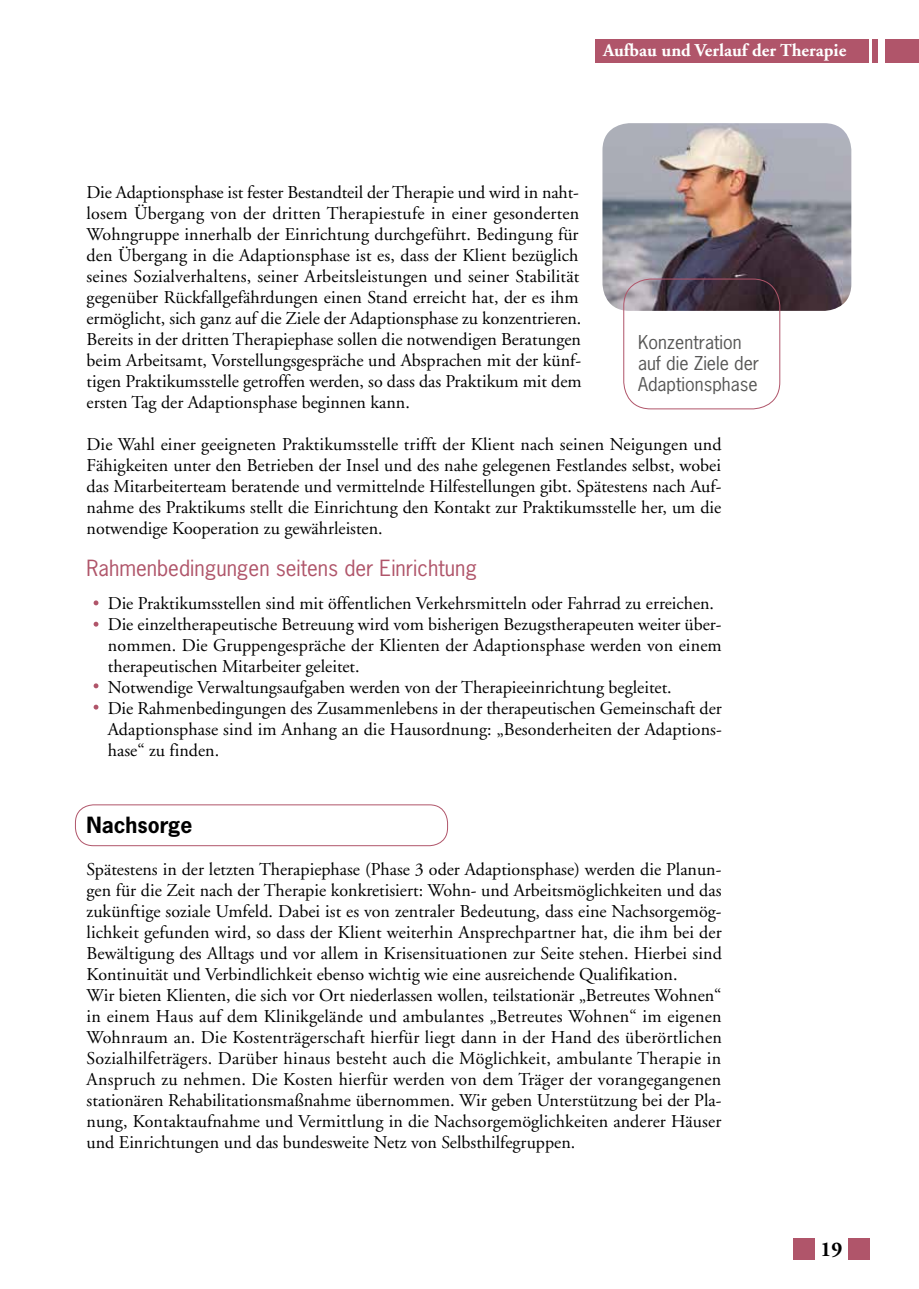
<style>
.page{position:relative;width:919px;height:1289px;background:#fff}
.page>*{position:absolute;margin:0;border:0;box-sizing:border-box;transform-origin:0 0}
.t1{font:21px "News Gothic";color:#b0556a}
.t2{font:700 21px "News Gothic";color:#000}
.t3{font:700 21px "Adobe Garamond";color:#000}
.t4{font:18px/21px "Adobe Garamond";color:#000}
.t5{font:18px/21px "News Gothic";color:#575756}
.t6{font:700 18px "Adobe Garamond";color:#fff}
</style>
<div class="page">
<div style="left:595px;top:39px;width:323px;height:24px;background:#b0556a"></div>
<div style="left:878px;top:39px;width:6px;height:29px;background:#fff"></div>
<hr style="left:869px;top:34px;width:3px;height:29px;background:#fff">
<div style="left:793px;top:1237px;width:21px;height:22px;background:#b0556a"></div>
<div style="left:848px;top:1237px;width:21px;height:22px;background:#b0556a"></div>
<div style="left:75px;top:804px;width:373px;height:42px;border:1px solid #b0556a;border-radius:18px"></div>
<img style="left:602px;top:123px;width:249px;height:188px">
<div style="left:623px;top:279px;width:157px;height:130px;border:1px solid #b0556a;border-radius:27px"></div>
<svg style="left:94px;top:600px;width:4px;height:5px"></svg>
<svg style="left:94px;top:621px;width:4px;height:5px"></svg>
<svg style="left:94px;top:683px;width:4px;height:5px"></svg>
<svg style="left:94px;top:704px;width:4px;height:5px"></svg>
<p class="t6" style="left:603px;top:40px;width:244px">Aufbau und Verlauf der Therapie</p>
<p class="t4" style="left:87px;top:182px;width:496px">Die Adaptionsphase ist fester Bestandteil der Therapie und wird in naht&shy;losem Übergang von der dritten Therapiestufe in einer gesonderten Wohngruppe innerhalb der Einrichtung durchgeführt. Bedingung für den Übergang in die Adaptionsphase ist es, dass der Klient bezüglich seines Sozialverhaltens, seiner Arbeitsleistungen und seiner Stabilität gegenüber Rückfallgefährdungen einen Stand erreicht hat, der es ihm ermöglicht, sich ganz auf die Ziele der Adaptionsphase zu konzentrieren.<br>Bereits in der dritten Therapiephase sollen die notwendigen Beratungen beim Arbeitsamt, Vorstellungsgespräche und Absprachen mit der künf&shy;tigen Praktikumsstelle getroffen werden, so dass das Praktikum mit dem ersten Tag der Adaptionsphase beginnen kann.</p>
<p class="t4" style="left:87px;top:434px;width:636px;text-align:justify">Die Wahl einer geeigneten Praktikumsstelle trifft der Klient nach seinen Neigungen und Fähigkeiten unter den Betrieben der Insel und des nahe gelegenen Festlandes selbst, wobei das Mitarbeiterteam beratende und vermittelnde Hilfestellungen gibt. Spätestens nach Auf&shy;nahme des Praktikums stellt die Einrichtung den Kontakt zur Praktikumsstelle her, um die notwendige Kooperation zu gewährleisten.</p>
<p class="t1" style="left:87px;top:554px;width:392px">Rahmenbedingungen seitens der Einrichtung</p>
<p class="t4" style="left:108px;top:593px;width:615px">Die Praktikumsstellen sind mit öffentlichen Verkehrsmitteln oder Fahrrad zu erreichen.<br>Die einzeltherapeutische Betreuung wird vom bisherigen Bezugstherapeuten weiter über&shy;nommen. Die Gruppengespräche der Klienten der Adaptionsphase werden von einem therapeutischen Mitarbeiter geleitet.<br>Notwendige Verwaltungsaufgaben werden von der Therapieeinrichtung begleitet.<br>Die Rahmenbedingungen des Zusammenlebens in der therapeutischen Gemeinschaft der Adaptionsphase sind im Anhang an die Hausordnung: „Besonderheiten der Adaptions&shy;hase“ zu finden.</p>
<p class="t5" style="left:638px;top:331px;width:123px">Konzentration auf die Ziele der<br>Adaptionsphase</p>
<p class="t2" style="left:87px;top:811px;width:107px">Nachsorge</p>
<p class="t4" style="left:87px;top:859px;width:636px">Spätestens in der letzten Therapiephase (Phase 3 oder Adaptionsphase) werden die Planun&shy;gen für die Zeit nach der Therapie konkretisiert: Wohn- und Arbeitsmöglichkeiten und das zukünftige soziale Umfeld. Dabei ist es von zentraler Bedeutung, dass eine Nachsorgemög&shy;lichkeit gefunden wird, so dass der Klient weiterhin Ansprechpartner hat, die ihm bei der Bewältigung des Alltags und vor allem in Krisensituationen zur Seite stehen. Hierbei sind Kontinuität und Verbindlichkeit ebenso wichtig wie eine ausreichende Qualifikation.<br>Wir bieten Klienten, die sich vor Ort niederlassen wollen, teilstationär „Betreutes Wohnen“ in einem Haus auf dem Klinikgelände und ambulantes „Betreutes Wohnen“ im eigenen Wohnraum an. Die Kostenträgerschaft hierfür liegt dann in der Hand des überörtlichen Sozialhilfeträgers. Darüber hinaus besteht auch die Möglichkeit, ambulante Therapie in Anspruch zu nehmen. Die Kosten hierfür werden von dem Träger der vorangegangenen stationären Rehabilitationsmaßnahme übernommen. Wir geben Unterstützung bei der Pla&shy;nung, Kontaktaufnahme und Vermittlung in die Nachsorgemöglichkeiten anderer Häuser und Einrichtungen und das bundesweite Netz von Selbsthilfegruppen.</p>
<p class="t3" style="left:820px;top:1237px;width:23px">19</p>
</div>
